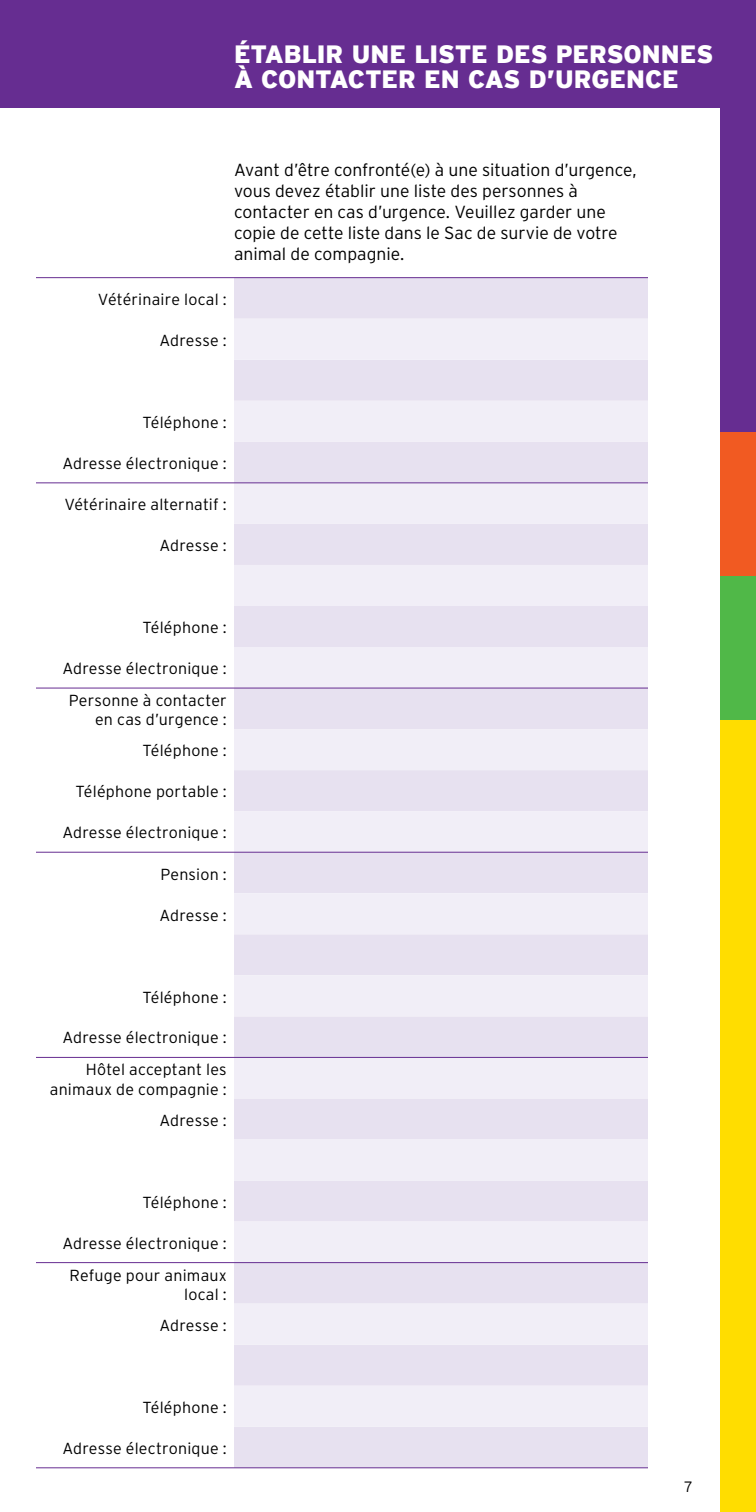
<style>
.page{position:relative;width:756px;height:1512px;background:#fff}
.page>*{position:absolute;margin:0;border:0;box-sizing:border-box;transform-origin:0 0}
.t1{font:900 25px/25px "Interstate";letter-spacing:-.005em;color:#fff}
.t2{font:300 17.6px/21px "Interstate";color:#000}
.Paragraph_Style_1{font:300 16px/19.2px "Interstate";letter-spacing:.015em;color:#000;text-align:right}
.t3{font:300 15px "Interstate";color:#000}
</style>
<div class="page">
<div style="left:720px;top:0;width:36px;height:298px;background:#662d91"></div>
<div style="left:720px;top:687px;width:36px;height:825px;background:#fd0"></div>
<div style="left:0;top:0;width:756px;height:108px;background:#662d91"></div>
<div style="left:234px;top:278px;width:414px;height:1189px;background:#e7e1f0"></div>
<svg style="left:234px;top:319px;width:414px;height:1108px;background:#ece7f3"></svg>
<hr style="left:234px;top:277px;width:414px;height:1px;background:#662d91">
<hr style="left:234px;top:482px;width:414px;height:1px;background:#662d91">
<hr style="left:234px;top:688px;width:414px;height:1px;background:#662d91">
<hr style="left:234px;top:1467px;width:414px;height:1px;background:#662d91">
<hr style="left:234px;top:852px;width:414px;height:1px;background:#662d91">
<hr style="left:234px;top:1057px;width:414px;height:1px;background:#662d91">
<hr style="left:234px;top:1262px;width:414px;height:1px;background:#662d91">
<hr style="left:36px;top:277px;width:198px;height:1px;background:#662d91">
<hr style="left:36px;top:482px;width:198px;height:1px;background:#662d91">
<hr style="left:36px;top:1467px;width:198px;height:1px;background:#662d91">
<hr style="left:36px;top:688px;width:198px;height:1px;background:#662d91">
<hr style="left:36px;top:852px;width:198px;height:1px;background:#662d91">
<hr style="left:36px;top:1057px;width:198px;height:1px;background:#662d91">
<hr style="left:36px;top:1262px;width:198px;height:1px;background:#662d91">
<div style="left:720px;top:288px;width:36px;height:144px;background:#662d91"></div>
<div style="left:720px;top:576px;width:36px;height:144px;background:#50b848"></div>
<div style="left:720px;top:432px;width:36px;height:144px;background:#f15a22"></div>
<p class="t1" style="left:234px;top:42px;width:481px">ÉTABLIR UNE LISTE DES PERSONNES<br>À CONTACTER EN CAS D’URGENCE</p>
<p class="t2" style="left:234px;top:159px;width:404px">Avant d’être confronté(e) à une situation d’urgence, vous devez établir une liste des personnes à contacter en cas d’urgence. Veuillez garder une copie de cette liste dans le Sac de survie de votre animal de compagnie.</p>
<p class="Paragraph_Style_1" style="left:98px;top:290px;width:130px">Vétérinaire local :</p>
<p class="Paragraph_Style_1" style="left:159px;top:331px;width:69px">Adresse :</p>
<p class="Paragraph_Style_1" style="left:142px;top:413px;width:86px">Téléphone :</p>
<p class="Paragraph_Style_1" style="left:62px;top:454px;width:166px">Adresse électronique :</p>
<p class="Paragraph_Style_1" style="left:64px;top:495px;width:164px">Vétérinaire alternatif :</p>
<p class="Paragraph_Style_1" style="left:159px;top:536px;width:69px">Adresse :</p>
<p class="Paragraph_Style_1" style="left:142px;top:618px;width:86px">Téléphone :</p>
<p class="Paragraph_Style_1" style="left:62px;top:659px;width:166px">Adresse électronique :</p>
<p class="Paragraph_Style_1" style="left:69px;top:691px;width:160px">Personne à contacter en cas d’urgence :</p>
<p class="Paragraph_Style_1" style="left:142px;top:741px;width:86px">Téléphone :</p>
<p class="Paragraph_Style_1" style="left:76px;top:782px;width:153px">Téléphone portable :</p>
<p class="Paragraph_Style_1" style="left:62px;top:823px;width:166px">Adresse électronique :</p>
<p class="Paragraph_Style_1" style="left:160px;top:864px;width:68px">Pension :</p>
<p class="Paragraph_Style_1" style="left:159px;top:905px;width:69px">Adresse :</p>
<p class="Paragraph_Style_1" style="left:142px;top:987px;width:86px">Téléphone :</p>
<p class="Paragraph_Style_1" style="left:62px;top:1028px;width:166px">Adresse électronique :</p>
<p class="Paragraph_Style_1" style="left:50px;top:1060px;width:178px">Hôtel acceptant les animaux de compagnie :</p>
<p class="Paragraph_Style_1" style="left:159px;top:1110px;width:69px">Adresse :</p>
<p class="Paragraph_Style_1" style="left:142px;top:1192px;width:86px">Téléphone :</p>
<p class="Paragraph_Style_1" style="left:62px;top:1233px;width:166px">Adresse électronique :</p>
<p class="Paragraph_Style_1" style="left:70px;top:1265px;width:159px">Refuge pour animaux local :</p>
<p class="Paragraph_Style_1" style="left:159px;top:1316px;width:69px">Adresse :</p>
<p class="Paragraph_Style_1" style="left:142px;top:1398px;width:86px">Téléphone :</p>
<p class="Paragraph_Style_1" style="left:62px;top:1438px;width:166px">Adresse électronique :</p>
<p class="t3" style="left:685px;top:1478px;width:10px">7</p>
</div>
